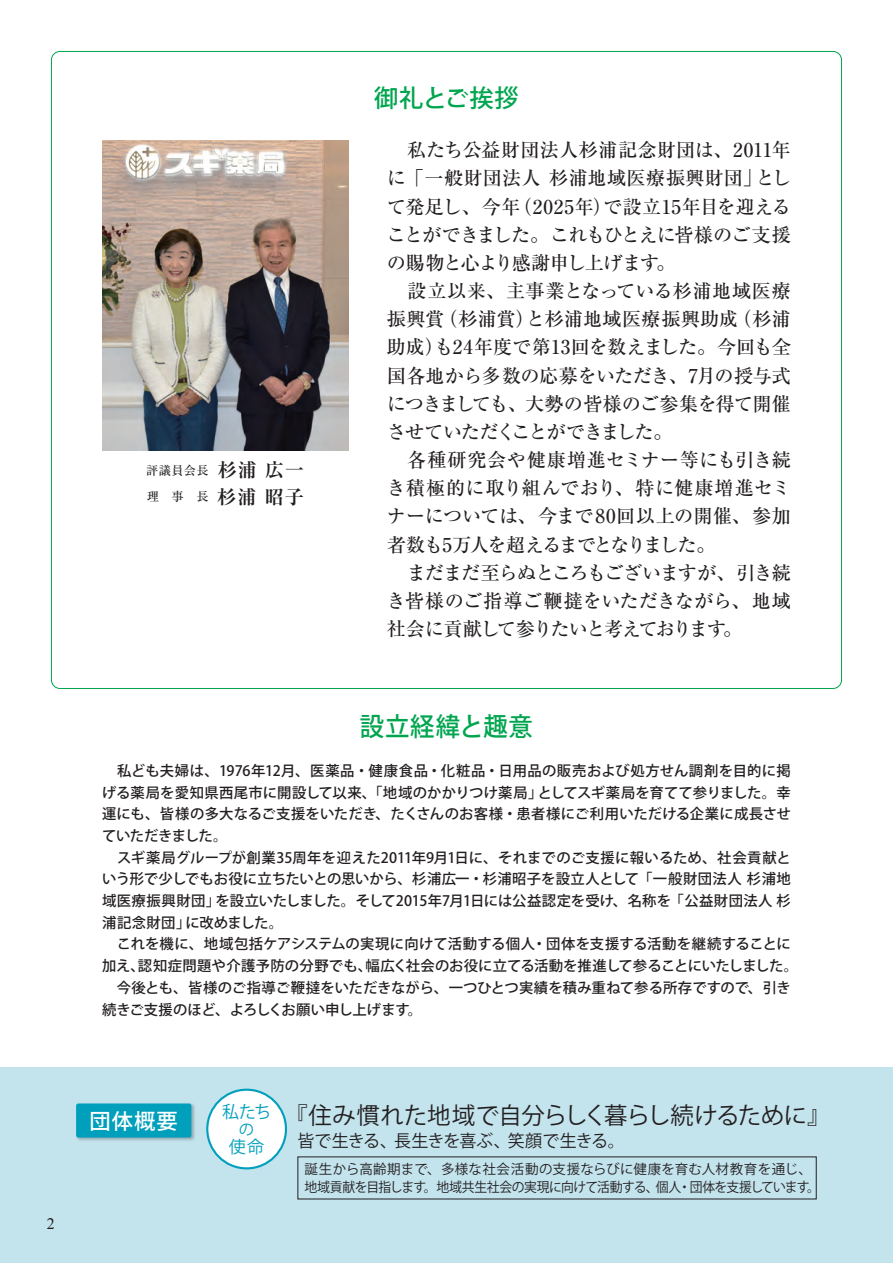
<style>
.page{position:relative;width:893px;height:1263px;background:#fff}
.page>*{position:absolute;margin:0;border:0;box-sizing:border-box;transform-origin:0 0}
.t1{font:500 25.8px "Koz Go Pr 6 N";letter-spacing:.025em;color:#00a54f;scale:.95 1}
.t2{font:500 24.45px "Koz Go Pr 6 N";letter-spacing:.015em;color:#00a54f}
.t3{font:23.4px "Koz Go Pr 6 N";letter-spacing:-.02em;color:#231f20}
.t4{font:500 21.3px "Koz Go Pr 6 N";color:#fff}
.t5{font:500 19.2px/28.2px "Ryumin Pro";letter-spacing:-.015em;color:#231f20}
.t6{font:16.95px "Koz Go Pr 6 N";letter-spacing:-.035em;color:#231f20}
.t7{font:16.95px "Koz Go Pr 6 N";color:#009fbc}
.t8{font:15.9px "Times New Roman";color:#231f20}
.t9{font:15.3px "Koz Go Pr 6 N";color:#009fbc}
.t10{font:500 14.4px/21.8px "Koz Go Pr 6 N";letter-spacing:.005em;color:#231f20}
.t11{font:13.5px/17.5px "Koz Go Pr 6 N";letter-spacing:-.015em;color:#231f20}
.t12{font:500 12.15px/26.5px "Ryumin Pro";letter-spacing:.025em;color:#231f20}
.s1{font-weight:700;font-size:19.2px}
</style>
<div class="page">
<div style="left:0;top:1067px;width:893px;height:196px;background:#c3e3ed"></div>
<img style="left:102px;top:140px;width:247px;height:311px">
<div style="left:75px;top:1102px;width:121px;height:40px;background:#231f20;opacity:.3"></div>
<div style="left:76px;top:1103px;width:115px;height:34px;background:#009fbc;border-radius:2px"></div>
<div style="left:207px;top:1090px;width:79px;height:78px;background:#fff;border-radius:50%"></div>
<div style="left:206px;top:1089px;width:81px;height:80px;border:2px solid #009fbc;border-radius:50%"></div>
<p class="t8" style="left:47px;top:1213px;width:9px">2</p>
<p class="t12" style="left:146px;top:456px;width:160px">評議員会長 <span class="s1">杉浦 広一</span>理　事　長 <span class="s1">杉浦 昭子</span></p>
<h2 class="t2" style="left:374px;top:84px;width:147px">御礼とご挨拶</h2>
<p class="t5" style="left:387px;top:134px;width:405px">　私たち公益財団法人杉浦記念財団は、2011年に「一般財団法人 杉浦地域医療振興財団」として発足し、今年（2025年）で設立15年目を迎えることができました。これもひとえに皆様のご支援の賜物と心より感謝申し上げます。<br>　設立以来、主事業となっている杉浦地域医療振興賞（杉浦賞）と杉浦地域医療振興助成（杉浦助成）も24年度で第13回を数えました。今回も全国各地から多数の応募をいただき、7月の授与式につきましても、大勢の皆様のご参集を得て開催させていただくことができました。<br>　各種研究会や健康増進セミナー等にも引き続き積極的に取り組んでおり、特に健康増進セミナーについては、今まで80回以上の開催、参加者数も5万人を超えるまでとなりました。<br>　まだまだ至らぬところもございますが、引き続き皆様のご指導ご鞭撻をいただきながら、地域社会に貢献して参りたいと考えております。</p>
<h1 class="t1" style="left:360px;top:712px;width:184px">設立経緯と趣意</h1>
<p class="t10" style="left:102px;top:760px;width:697px">　私ども夫婦は、1976年12月、医薬品・健康食品・化粧品・日用品の販売および処方せん調剤を目的に掲げる薬局を愛知県西尾市に開設して以来、「地域のかかりつけ薬局」としてスギ薬局を育てて参りました。幸運にも、皆様の多大なるご支援をいただき、たくさんのお客様・患者様にご利用いただける企業に成長させていただきました。<br>　スギ薬局グループが創業35周年を迎えた2011年9月1日に、それまでのご支援に報いるため、社会貢献という形で少しでもお役に立ちたいとの思いから、杉浦広一・杉浦昭子を設立人として「一般財団法人 杉浦地域医療振興財団」を設立いたしました。そして2015年7月1日には公益認定を受け、名称を「公益財団法人 杉浦記念財団」に改めました。<br>　これを機に、地域包括ケアシステムの実現に向けて活動する個人・団体を支援する活動を継続することに加え、認知症問題や介護予防の分野でも、幅広く社会のお役に立てる活動を推進して参ることにいたしました。　今後とも、皆様のご指導ご鞭撻をいただきながら、一つひとつ実績を積み重ねて参る所存ですので、引き続きご支援のほど、よろしくお願い申し上げます。</p>
<h3 class="t4" style="left:90px;top:1109px;width:90px">団体概要</h3>
<p class="t7" style="left:222px;top:1103px;width:51px">私たち</p>
<p class="t9" style="left:239px;top:1120px;width:17px">の</p>
<p class="t7" style="left:229px;top:1137px;width:37px">使命</p>
<h3 class="t3" style="left:285px;top:1102px;width:547px">『住み慣れた地域で自分らしく暮らし続けるために』</h3>
<p class="t6" style="left:298px;top:1131px;width:329px">皆で生きる、長生きを喜ぶ、笑顔で生きる。</p>
<p class="t11" style="left:304px;top:1161px;width:517px">誕生から高齢期まで、多様な社会活動の支援ならびに健康を育む人材教育を通じ、地域貢献を目指します。地域共生社会の実現に向けて活動する、個人・団体を支援しています。</p>
</div>
